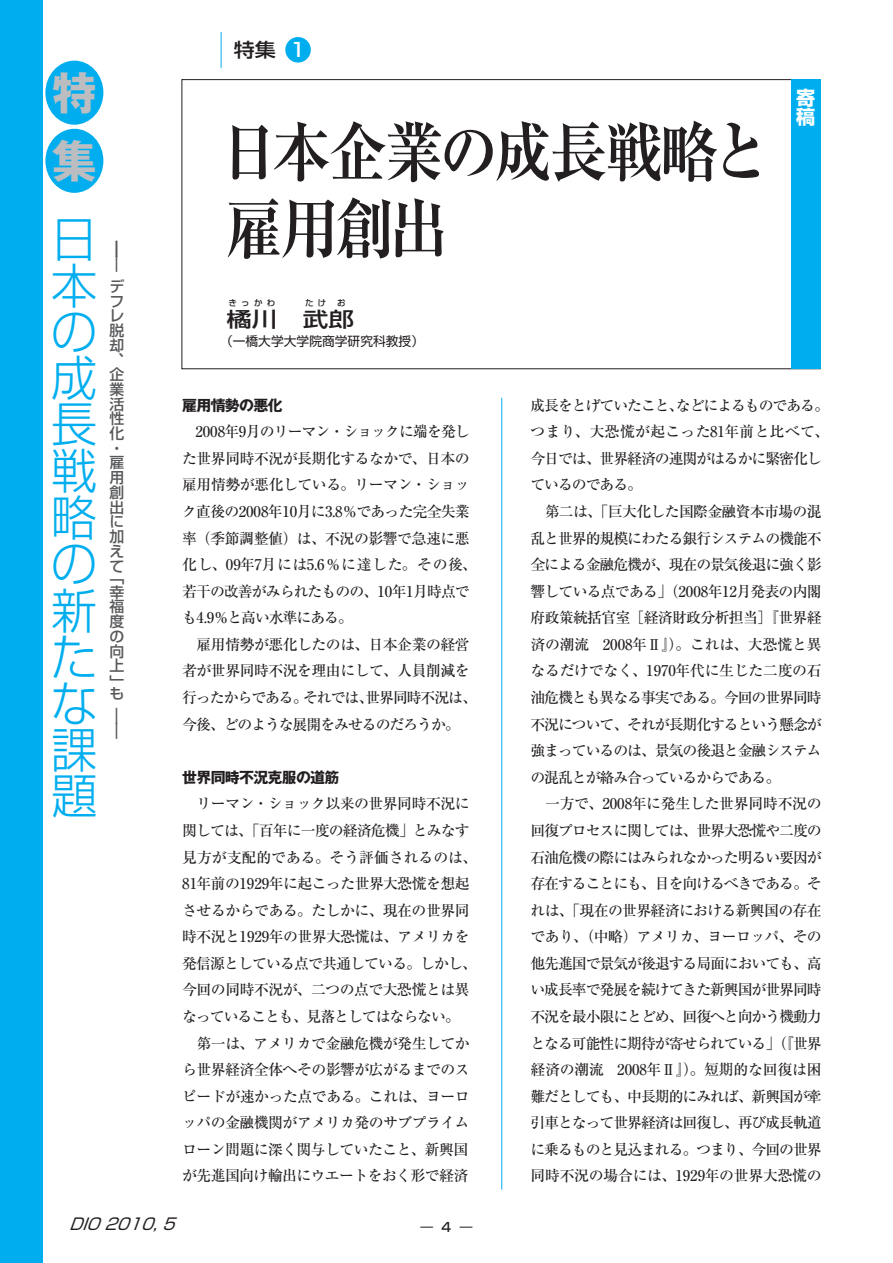
<style>
.page{position:relative;width:893px;height:1263px;background:#fff}
.page>*{position:absolute;margin:0;border:0;box-sizing:border-box;transform-origin:0 0}
.t1{font:700 65.85px/76.5px "Ryumin Pro";letter-spacing:-.065em;color:#231f20;scale:.89 1}
.t2{font:300 48.15px/46.5px "Shin Go Pro";color:#00aeef;text-align:justify;scale:.96 1}
.t3{font:700 44.85px/68.1px "Gothic MB101 Pro";color:#bcbdc0}
.t4{font:500 20.4px "Shin Go Pro";color:#231f20;scale:1.25 1}
.t5{font:500 19.2px "Shin Go Pro";color:#231f20;scale:1.1 1}
.t6{font:700 19.2px/19.2px "Shin Go Pro";color:#fff}
.t7{font:italic 15.9px "Shin Go Pro";color:#231f20}
.t8{font:500 14.85px/26.5px "Ryumin Pro";letter-spacing:-.07em;color:#231f20}
.t9{font:500 14.85px/26.5px "Ryumin Pro";letter-spacing:-.045em;color:#231f20}
.t10{font:500 14.85px/14.7px "Shin Go Pro";color:#57585a}
.t11{font:700 14.85px "Gothic MB101 Pro";letter-spacing:-.045em;color:#231f20}
.t12{font:500 14.85px "Shin Go Pro";color:#57585a;scale:1.5 1}
.t13{font:12.75px "Shin Go Pro";color:#231f20}
.t14{font:500 12.75px "Shin Go Pro";color:#231f20}
.t15{font:500 8.55px "Shin Go Pro";color:#231f20}
.s1{color:#fff}
</style>
<div class="page">
<div style="left:791px;top:79px;width:30px;height:290px;background:#00aeef"></div>
<hr style="left:501px;top:398px;width:1px;height:791px;background:#00aeef">
<div style="left:0;top:0;width:43px;height:1263px;background:#00aeef"></div>
<div style="left:45px;top:61px;width:58px;height:64px;background:#00aeef;border-radius:50%"></div>
<div style="left:45px;top:129px;width:58px;height:64px;background:#00aeef;border-radius:50%"></div>
<div style="left:285px;top:37px;width:26px;height:26px;background:#00aeef;border-radius:50%"></div>
<hr style="left:221px;top:32px;width:1px;height:36px;background:#00aeef">
<h3 class="t3" style="left:52px;top:53px;width:46px">特集</h3>
<h2 class="t2" style="left:51px;top:209px;width:48px">日本の成長戦略の新たな課題</h2>
<p class="t12" style="left:105px;top:260px;width:14px;rotate:-90deg">−</p>
<p class="t12" style="left:105px;top:275px;width:14px;rotate:-90deg">−</p>
<p class="t10" style="left:109px;top:277px;width:16px">デフレ脱却、企業活性化・雇用創出に加えて</p>
<p class="t10" style="left:109px;top:568px;width:16px;text-align:justify">「幸福度の向上</p>
<p class="t10" style="left:109px;top:675px;width:16px;line-height:11.1px">」も</p>
<p class="t12" style="left:105px;top:727px;width:14px;rotate:-90deg">−</p>
<p class="t12" style="left:105px;top:742px;width:14px;rotate:-90deg">−</p>
<p class="t5" style="left:234px;top:34px;width:67px">特集 <span class="s1">1</span></p>
<h1 class="t1" style="left:220px;top:109px;width:620px">日本企業の成長戦略と雇用創出</h1>
<p class="t15" style="left:305px;top:296px;width:23px">たけ</p>
<p class="t15" style="left:337px;top:296px;width:10px">お</p>
<p class="t13" style="left:220px;top:331px;width:206px">（一橋大学大学院商学研究科教授）</p>
<p class="t15" style="left:229px;top:296px;width:23px">きっ</p>
<p class="t15" style="left:254px;top:296px;width:23px">かわ</p>
<h3 class="t4" style="left:226px;top:303px;width:42px">橘川</h3>
<h3 class="t4" style="left:303px;top:303px;width:42px">武郎</h3>
<p class="t6" style="left:796px;top:86px;width:20px">寄稿</p>
<p class="t11" style="left:182px;top:393px;width:102px">雇用情勢の悪化</p>
<p class="t9" style="left:182px;top:417px;width:297px;text-indent:13px">2008年9月のリーマン・ショックに端を発した世界同時不況が長期化するなかで、日本の雇用情勢が悪化している。リーマン・ショック直後の2008年10月に3.8％であった完全失業率（季節調整値）は、不況の影響で急速に悪化し、09年7月には5.6％に達した。その後、若干の改善がみられたものの、10年1月時点でも4.9％と高い水準にある。<br>　雇用情勢が悪化したのは、日本企業の経営者が世界同時不況を理由にして、人員削減を行ったからである。それでは、世界同時不況は、今後、どのような展開をみせるのだろうか。</p>
<p class="t11" style="left:182px;top:765px;width:159px">世界同時不況克服の道筋</p>
<p class="t9" style="left:182px;top:789px;width:297px;text-indent:14px">リーマン・ショック以来の世界同時不況に関しては、「百年に一度の経済危機」とみなす見方が支配的である。そう評価されるのは、<br>81年前の1929年に起こった世界大恐慌を想起させるからである。たしかに、現在の世界同時不況と1929年の世界大恐慌は、アメリカを発信源としている点で共通している。しかし、今回の同時不況が、二つの点で大恐慌とは異なっていることも、見落としてはならない。　第一は、アメリカで金融危機が発生してから世界経済全体へその影響が広がるまでのスピードが速かった点である。これは、ヨーロッパの金融機関がアメリカ発のサブプライムローン問題に深く関与していたこと、新興国が先進国向け輸出にウエートをおく形で経済</p>
<p class="t8" style="left:530px;top:391px;width:300px">成長をとげていたこと、などによるものである。つまり、大恐慌が起こった81年前と比べて、今日では、世界経済の連関がはるかに緊密化しているのである。<br>　第二は、「巨大化した国際金融資本市場の混乱と世界的規模にわたる銀行システムの機能不全による金融危機が、現在の景気後退に強く影響している点である」（2008年12月発表の内閣府政策統括官室［経済財政分析担当］『世界経済の潮流　2008年Ⅱ』）。これは、大恐慌と異なるだけでなく、1970年代に生じた二度の石油危機とも異なる事実である。今回の世界同時不況について、それが長期化するという懸念が強まっているのは、景気の後退と金融システムの混乱とが絡み合っているからである。<br>　一方で、2008年に発生した世界同時不況の回復プロセスに関しては、世界大恐慌や二度の石油危機の際にはみられなかった明るい要因が存在することにも、目を向けるべきである。それは、「現在の世界経済における新興国の存在であり、（中略）アメリカ、ヨーロッパ、その他先進国で景気が後退する局面においても、高い成長率で発展を続けてきた新興国が世界同時不況を最小限にとどめ、回復へと向かう機動力となる可能性に期待が寄せられている」（『世界経済の潮流　2008年Ⅱ』）。短期的な回復は困難だとしても、中長期的にみれば、新興国が牽引車となって世界経済は回復し、再び成長軌道に乗るものと見込まれる。つまり、今回の世界同時不況の場合には、1929年の世界大恐慌の</p>
<p class="t7" style="left:69px;top:1210px;width:115px">DIO 2010, 5</p>
<p class="t14" style="left:420px;top:1216px;width:14px">―</p>
<p class="t14" style="left:460px;top:1216px;width:14px">―</p>
</div>
